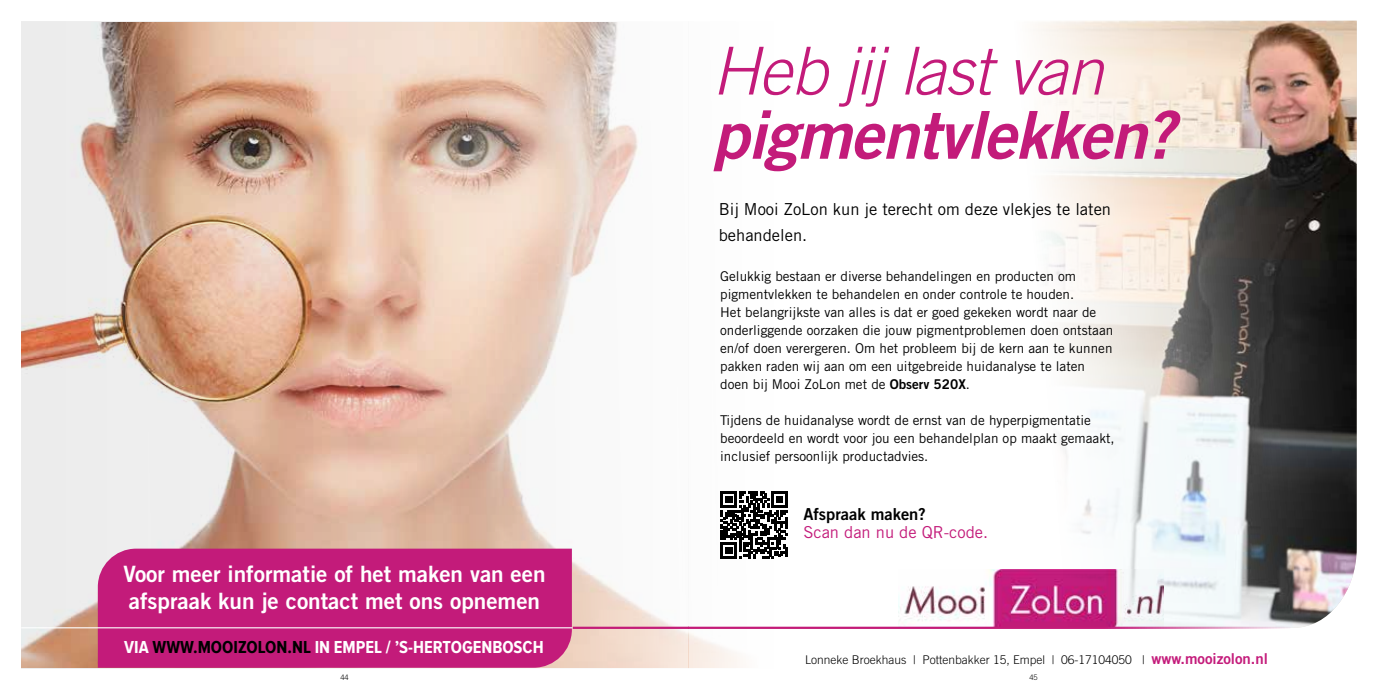
<style>
.page{position:relative;width:1378px;height:689px;background:#fff}
.page>*{position:absolute;margin:0;border:0;box-sizing:border-box;transform-origin:0 0}
.t1{font:66.15px "Trade Gothic LT Std Bd 2 Obl";letter-spacing:-.02em;color:#c31b7a}
.t2{font:italic 300 66.15px "Trade Gothic LT Std";letter-spacing:-.02em;color:#c31b7a}
.t3{font:22.5px/27px "Trade Gothic LT Std Bd 2";color:#fff}
.t4{font:700 18px "Proxima Nova A Cond";color:#fff}
.t5{font:16.5px/25.5px "Trade Gothic LT Std";color:#000}
.t6{font:16.5px "Trade Gothic LT Std";color:#c31b7a}
.t7{font:16.5px "Trade Gothic LT Std Bd 2";color:#000}
.t8{font:13.5px/18px "Trade Gothic LT Std";color:#000}
.t9{font:300 12px "Trade Gothic LT Std";color:#000}
.t10{font:300 7.5px "Trade Gothic LT Std";color:#000}
.s1{font-family:"Trade Gothic LT Std Bd 2"}
.s2{color:#000}
.s3{font-family:"Trade Gothic LT Std Bd 2";font-weight:400;font-size:15px;color:#c41c7b}
</style>
<div class="page">
<img style="left:21px;top:22px;width:668px;height:646px">
<div style="left:98px;top:549px;width:474px;height:119px;background:#c31b7a"></div>
<hr style="left:21px;top:627px;width:552px;height:1px;background:#fff">
<hr style="left:573px;top:627px;width:116px;height:2px;background:#c31c78">
<img style="left:724px;top:21px;width:632px;height:607px">
<img style="left:899px;top:569px;width:264px;height:58px">
<svg style="left:720px;top:491px;width:68px;height:67px"></svg>
<hr style="left:689px;top:627px;width:601px;height:2px;background:#c31c78">
<h1 class="t2" style="left:712px;top:32px;width:393px">Heb jij last van</h1>
<h1 class="t1" style="left:712px;top:94px;width:464px">pigmentvlekken?</h1>
<p class="t5" style="left:719px;top:196px;width:394px">Bij Mooi ZoLon kun je terecht om deze vlekjes te laten behandelen.</p>
<p class="t8" style="left:720px;top:267px;width:395px">Gelukkig bestaan er diverse behandelingen en producten om pigmentvlekken te behandelen en onder controle te houden.<br>Het belangrijkste van alles is dat er goed gekeken wordt naar de onderliggende oorzaken die jouw pigmentproblemen doen ontstaan en/of doen verergeren. Om het probleem bij de kern aan te kunnen pakken raden wij aan om een uitgebreide huidanalyse te laten doen bij Mooi ZoLon met de <span class="s1">Observ 520X</span>.</p>
<p class="t8" style="left:720px;top:411px;width:396px">Tijdens de huidanalyse wordt de ernst van de hyperpigmentatie beoordeeld en wordt voor jou een behandelplan op maakt gemaakt, inclusief persoonlijk productadvies.</p>
<h2 class="t3" style="left:123px;top:560px;width:424px">Voor meer informatie of het maken van een afspraak kun je contact met ons opnemen</h2>
<h3 class="t4" style="left:124px;top:637px;width:421px">VIA <span class="s2">WWW.MOOIZOLON.NL</span> IN EMPEL / ’S-HERTOGENBOSCH</h3>
<p class="t7" style="left:803px;top:504px;width:124px">Afspraak maken?</p>
<p class="t6" style="left:803px;top:522px;width:186px">Scan dan nu de QR-code.</p>
<p class="t9" style="left:805px;top:653px;width:464px">Lonneke Broekhaus | Pottenbakker 15, Empel | 06-17104050 | <span class="s3">www.mooizolon.nl</span></p>
<p class="t10" style="left:340px;top:672px;width:10px">44</p>
<p class="t10" style="left:1029px;top:672px;width:10px">45</p>
</div>
